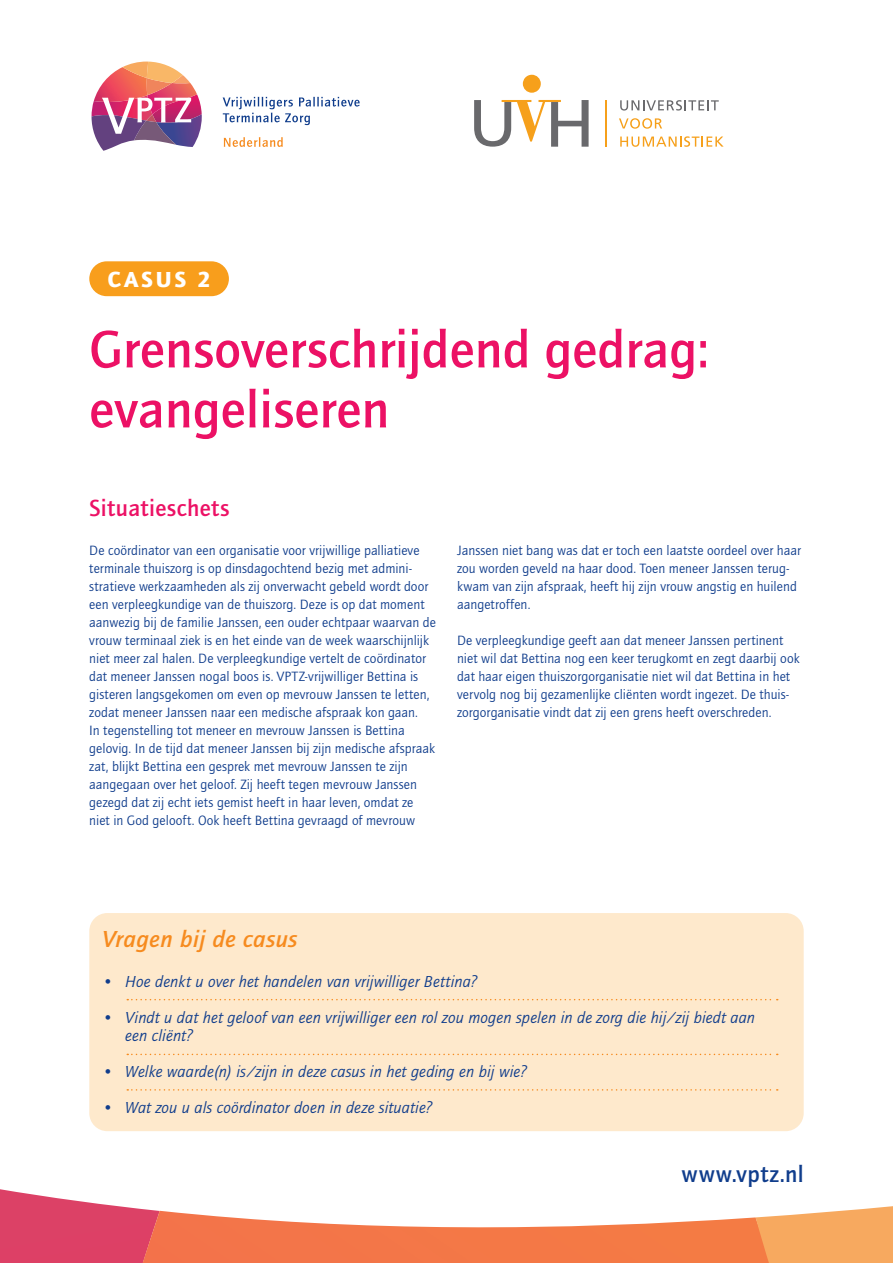
<style>
.page{position:relative;width:893px;height:1263px;background:#fff}
.page>*{position:absolute;margin:0;border:0;box-sizing:border-box;transform-origin:0 0}
.KOP_GROOT{font:500 54px/60px "Quay Sans";letter-spacing:.005em;color:#ec1165}
.TUSSEN_VRAGEN{font:italic 500 24px "Quay Sans";letter-spacing:.02em;color:#f68b1f}
.TUSSENKOP{font:500 24px "Quay Sans";letter-spacing:.02em;color:#ec1165}
.t1{font:500 24px "Quay Sans";letter-spacing:.035em;color:#103d8c}
.CASUS{font:900 22.5px "Quay Sans";letter-spacing:.12em;color:#fff}
.VRAGEN{font:italic 16.5px/18px "Quay Sans";letter-spacing:.005em;color:#103d8c}
.PLAT{font:13.95px/18px "Quay Sans";letter-spacing:.005em;color:#103d8c}
</style>
<div class="page">
<div style="left:89px;top:261px;width:140px;height:35px;background:#f89e1c;border-radius:17px"></div>
<svg style="left:0;top:1189px;width:893px;height:74px"></svg>
<svg style="left:92px;top:62px;width:110px;height:89px"></svg>
<svg style="left:223px;top:97px;width:137px;height:28px"></svg>
<svg style="left:224px;top:137px;width:59px;height:10px"></svg>
<svg style="left:620px;top:100px;width:99px;height:11px"></svg>
<svg style="left:619px;top:118px;width:43px;height:11px"></svg>
<svg style="left:620px;top:136px;width:104px;height:11px"></svg>
<hr style="left:605px;top:100px;width:1px;height:47px;background:#f6a01b">
<svg style="left:523px;top:75px;width:18px;height:18px"></svg>
<svg style="left:474px;top:100px;width:115px;height:47px"></svg>
<div style="left:89px;top:913px;width:715px;height:218px;background:#fee9cc;border-radius:18px"></div>
<svg style="left:127px;top:1054px;width:651px;height:1px"></svg>
<svg style="left:127px;top:999px;width:651px;height:1px"></svg>
<svg style="left:127px;top:1089px;width:651px;height:1px"></svg>
<p class="CASUS" style="left:108px;top:266px;width:104px">CASUS 2</p>
<p class="KOP_GROOT" style="left:89px;top:320px;width:621px">Grensoverschrijdend gedrag: evangeliseren</p>
<p class="TUSSENKOP" style="left:89px;top:495px;width:142px">Situatieschets</p>
<p class="PLAT" style="left:89px;top:542px;width:348px">De coördinator van een organisatie voor vrijwillige palliatieve terminale thuiszorg is op dinsdagochtend bezig met admini&shy;stratieve werkzaamheden als zij onverwacht gebeld wordt door een verpleegkundige van de thuiszorg. Deze is op dat moment aanwezig bij de familie Janssen, een ouder echtpaar waarvan de vrouw terminaal ziek is en het einde van de week waarschijnlijk niet meer zal halen. De verpleegkundige vertelt de coördinator dat meneer Janssen nogal boos is. VPTZ-vrijwilliger Bettina is gisteren langsgekomen om even op mevrouw Janssen te letten, zodat meneer Janssen naar een medische afspraak kon gaan.<br>In tegenstelling tot meneer en mevrouw Janssen is Bettina gelovig. In de tijd dat meneer Janssen bij zijn medische afspraak zat, blijkt Bettina een gesprek met mevrouw Janssen te zijn aangegaan over het geloof. Zij heeft tegen mevrouw Janssen gezegd dat zij echt iets gemist heeft in haar leven, omdat ze niet in God gelooft. Ook heeft Bettina gevraagd of mevrouw</p>
<p class="PLAT" style="left:457px;top:542px;width:345px">Janssen niet bang was dat er toch een laatste oordeel over haar zou worden geveld na haar dood. Toen meneer Janssen terug&shy;kwam van zijn afspraak, heeft hij zijn vrouw angstig en huilend aangetroffen.</p>
<p class="PLAT" style="left:457px;top:632px;width:344px">De verpleegkundige geeft aan dat meneer Janssen pertinent niet wil dat Bettina nog een keer terugkomt en zegt daarbij ook dat haar eigen thuiszorgorganisatie niet wil dat Bettina in het vervolg nog bij gezamenlijke cliënten wordt ingezet. De thuis&shy;zorgorganisatie vindt dat zij een grens heeft overschreden.</p>
<p class="TUSSEN_VRAGEN" style="left:102px;top:925px;width:197px">Vragen bij de casus</p>
<p class="VRAGEN" style="left:102px;top:973px;width:377px">• Hoe denkt u over het handelen van vrijwilliger Bettina?</p>
<p class="VRAGEN" style="left:125px;top:1009px;width:631px;text-indent:-23px">• Vindt u dat het geloof van een vrijwilliger een rol zou mogen spelen in de zorg die hij/zij biedt aan een cliënt?</p>
<p class="VRAGEN" style="left:102px;top:1063px;width:426px">• Welke waarde(n) is/zijn in deze casus in het geding en bij wie?</p>
<p class="VRAGEN" style="left:102px;top:1099px;width:332px">• Wat zou u als coördinator doen in deze situatie?</p>
<h2 class="t1" style="left:681px;top:1161px;width:124px">www.vptz.nl</h2>
</div>
